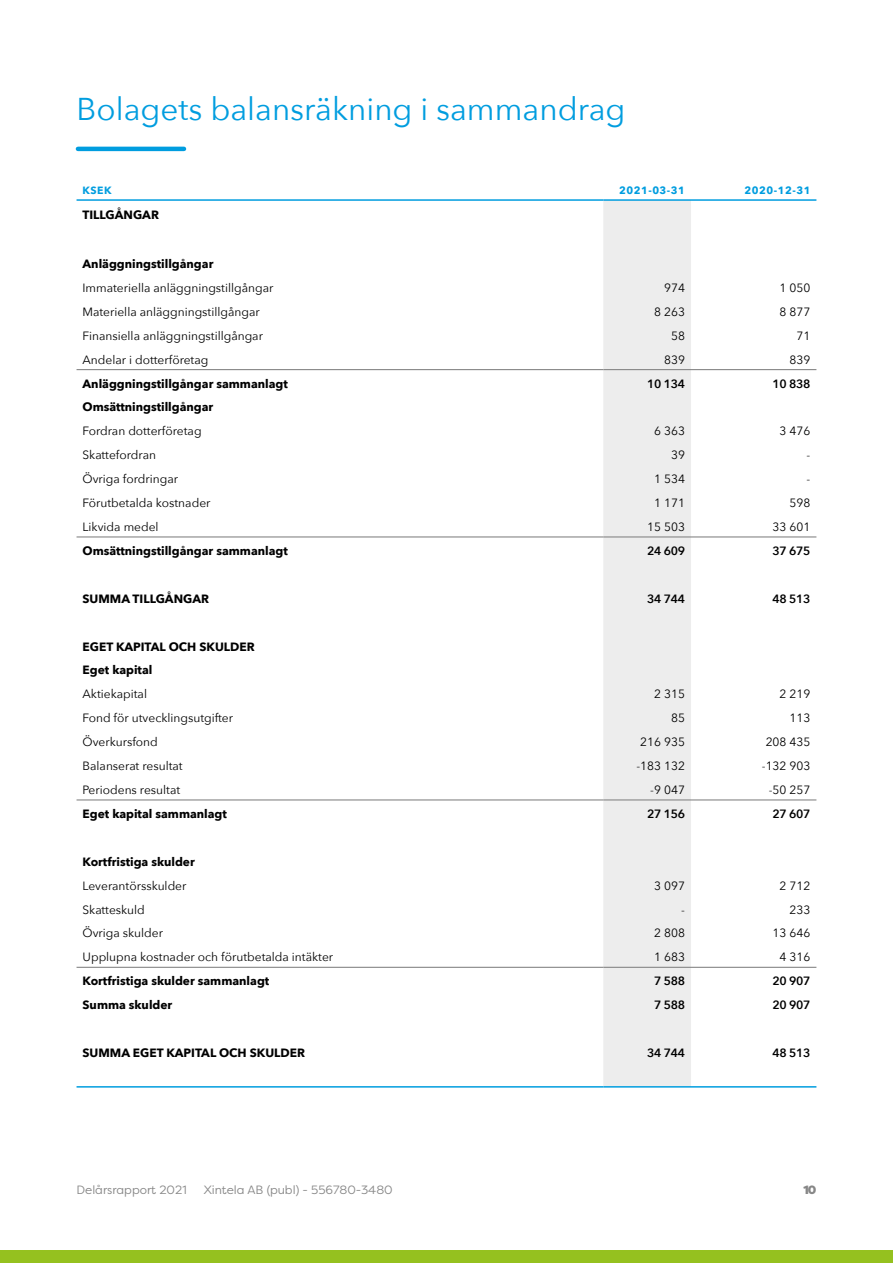
<style>
.page{position:relative;width:893px;height:1263px;background:#fff}
.page>*{position:absolute;margin:0;border:0;box-sizing:border-box;transform-origin:0 0}
.t1{font:31.5px "Avenir Next";color:#009ddf}
.Tabell_normal{font:12px "Avenir Next";color:#000}
.Tabell_summa{font:700 12px "Avenir Next";color:#000}
.Tabell_siffror{font:12px "Avenir Next";color:#000}
.Tabell_siffror_summa{font:600 12px "Avenir Next";letter-spacing:-.03em;color:#000}
.t2{font:12px "Filson Pro";color:#878787}
.t3{font:900 12px "Filson Pro";color:#878787}
.Tabell_rubrik{font:700 10.5px "Avenir Next";letter-spacing:.05em;color:#009ddf}
</style>
<div class="page">
<div style="left:0;top:1250px;width:893px;height:13px;background:#95c11f"></div>
<div style="left:603px;top:201px;width:88px;height:885px;background:#ededed"></div>
<hr style="left:77px;top:199px;width:526px;height:2px;background:#009ddf">
<hr style="left:603px;top:199px;width:88px;height:2px;background:#009ddf">
<hr style="left:691px;top:199px;width:125px;height:2px;background:#009ddf">
<hr style="left:77px;top:967px;width:526px;height:1px;background:#878787">
<hr style="left:603px;top:967px;width:88px;height:1px;background:#878787">
<hr style="left:691px;top:967px;width:125px;height:1px;background:#878787">
<hr style="left:77px;top:536px;width:526px;height:1px;background:#878787">
<hr style="left:603px;top:536px;width:88px;height:1px;background:#878787">
<hr style="left:691px;top:536px;width:125px;height:1px;background:#878787">
<hr style="left:77px;top:369px;width:526px;height:1px;background:#878787">
<hr style="left:603px;top:369px;width:88px;height:1px;background:#878787">
<hr style="left:691px;top:369px;width:125px;height:1px;background:#878787">
<hr style="left:77px;top:799px;width:526px;height:1px;background:#878787">
<hr style="left:603px;top:799px;width:88px;height:1px;background:#878787">
<hr style="left:691px;top:799px;width:125px;height:1px;background:#878787">
<hr style="left:77px;top:1086px;width:526px;height:1px;background:#009ddf">
<hr style="left:603px;top:1086px;width:88px;height:1px;background:#009ddf">
<hr style="left:691px;top:1086px;width:125px;height:1px;background:#009ddf">
<hr style="left:78px;top:147px;width:106px;height:4px;background:#009ddf">
<h1 class="t1" style="left:77px;top:82px;width:550px">Bolagets balansräkning i sammandrag</h1>
<p class="Tabell_rubrik" style="left:83px;top:181px;width:31px">KSEK</p>
<p class="Tabell_rubrik" style="left:619px;top:181px;width:67px">2021-03-31</p>
<p class="Tabell_rubrik" style="left:745px;top:181px;width:67px">2020-12-31</p>
<p class="Tabell_summa" style="left:83px;top:205px;width:78px">TILLGÅNGAR</p>
<p class="Tabell_summa" style="left:83px;top:253px;width:132px">Anläggningstillgångar</p>
<p class="Tabell_normal" style="left:83px;top:278px;width:192px">Immateriella anläggningstillgångar</p>
<p class="Tabell_siffror" style="left:664px;top:278px;width:22px">974</p>
<p class="Tabell_siffror" style="left:780px;top:278px;width:32px">1 050</p>
<p class="Tabell_normal" style="left:83px;top:301px;width:179px">Materiella anläggningstillgångar</p>
<p class="Tabell_siffror" style="left:654px;top:301px;width:32px">8 263</p>
<p class="Tabell_siffror" style="left:780px;top:301px;width:32px">8 877</p>
<p class="Tabell_normal" style="left:83px;top:325px;width:182px">Finansiella anläggningstillgångar</p>
<p class="Tabell_siffror" style="left:671px;top:325px;width:15px">58</p>
<p class="Tabell_siffror" style="left:796px;top:325px;width:15px">71</p>
<p class="Tabell_normal" style="left:83px;top:349px;width:127px">Andelar i dotterföretag</p>
<p class="Tabell_siffror" style="left:664px;top:349px;width:22px">839</p>
<p class="Tabell_siffror" style="left:789px;top:349px;width:22px">839</p>
<p class="Tabell_summa" style="left:83px;top:373px;width:207px">Anläggningstillgångar sammanlagt</p>
<p class="Tabell_siffror_summa" style="left:647px;top:373px;width:39px">10 134</p>
<p class="Tabell_siffror_summa" style="left:773px;top:373px;width:39px">10 838</p>
<p class="Tabell_summa" style="left:83px;top:397px;width:132px">Omsättningstillgångar</p>
<p class="Tabell_normal" style="left:83px;top:421px;width:121px">Fordran dotterföretag</p>
<p class="Tabell_siffror" style="left:654px;top:421px;width:32px">6 363</p>
<p class="Tabell_siffror" style="left:780px;top:421px;width:32px">3 476</p>
<p class="Tabell_normal" style="left:83px;top:445px;width:75px">Skattefordran</p>
<p class="Tabell_siffror" style="left:671px;top:445px;width:15px">39</p>
<p class="Tabell_siffror" style="left:807px;top:445px;width:5px">-</p>
<p class="Tabell_normal" style="left:83px;top:469px;width:97px">Övriga fordringar</p>
<p class="Tabell_siffror" style="left:654px;top:469px;width:32px">1 534</p>
<p class="Tabell_siffror" style="left:807px;top:469px;width:5px">-</p>
<p class="Tabell_normal" style="left:83px;top:493px;width:129px">Förutbetalda kostnader</p>
<p class="Tabell_siffror" style="left:654px;top:493px;width:32px">1 171</p>
<p class="Tabell_siffror" style="left:789px;top:493px;width:22px">598</p>
<p class="Tabell_normal" style="left:83px;top:517px;width:78px">Likvida medel</p>
<p class="Tabell_siffror" style="left:647px;top:517px;width:39px">15 503</p>
<p class="Tabell_siffror" style="left:773px;top:517px;width:39px">33 601</p>
<p class="Tabell_summa" style="left:83px;top:540px;width:207px">Omsättningstillgångar sammanlagt</p>
<p class="Tabell_siffror_summa" style="left:647px;top:540px;width:39px">24 609</p>
<p class="Tabell_siffror_summa" style="left:773px;top:540px;width:39px">37 675</p>
<p class="Tabell_summa" style="left:83px;top:588px;width:128px">SUMMA TILLGÅNGAR</p>
<p class="Tabell_siffror_summa" style="left:647px;top:588px;width:39px">34 744</p>
<p class="Tabell_siffror_summa" style="left:773px;top:588px;width:39px">48 513</p>
<p class="Tabell_summa" style="left:83px;top:636px;width:174px">EGET KAPITAL OCH SKULDER</p>
<p class="Tabell_summa" style="left:83px;top:660px;width:71px">Eget kapital</p>
<p class="Tabell_normal" style="left:83px;top:684px;width:66px">Aktiekapital</p>
<p class="Tabell_siffror" style="left:654px;top:684px;width:32px">2 315</p>
<p class="Tabell_siffror" style="left:780px;top:684px;width:32px">2 219</p>
<p class="Tabell_normal" style="left:83px;top:708px;width:152px">Fond för utvecklingsutgifter</p>
<p class="Tabell_siffror" style="left:671px;top:708px;width:15px">85</p>
<p class="Tabell_siffror" style="left:789px;top:708px;width:22px">113</p>
<p class="Tabell_normal" style="left:83px;top:732px;width:77px">Överkursfond</p>
<p class="Tabell_siffror" style="left:640px;top:732px;width:46px">216 935</p>
<p class="Tabell_siffror" style="left:766px;top:732px;width:46px">208 435</p>
<p class="Tabell_normal" style="left:83px;top:756px;width:102px">Balanserat resultat</p>
<p class="Tabell_siffror" style="left:636px;top:756px;width:50px">-183 132</p>
<p class="Tabell_siffror" style="left:762px;top:756px;width:50px">-132 903</p>
<p class="Tabell_normal" style="left:83px;top:780px;width:99px">Periodens resultat</p>
<p class="Tabell_siffror" style="left:650px;top:780px;width:36px">-9 047</p>
<p class="Tabell_siffror" style="left:769px;top:780px;width:43px">-50 257</p>
<p class="Tabell_summa" style="left:83px;top:803px;width:146px">Eget kapital sammanlagt</p>
<p class="Tabell_siffror_summa" style="left:647px;top:803px;width:39px">27 156</p>
<p class="Tabell_siffror_summa" style="left:773px;top:803px;width:39px">27 607</p>
<p class="Tabell_summa" style="left:83px;top:851px;width:114px">Kortfristiga skulder</p>
<p class="Tabell_normal" style="left:83px;top:875px;width:105px">Leverantörsskulder</p>
<p class="Tabell_siffror" style="left:654px;top:875px;width:32px">3 097</p>
<p class="Tabell_siffror" style="left:780px;top:875px;width:32px">2 712</p>
<p class="Tabell_normal" style="left:83px;top:899px;width:64px">Skatteskuld</p>
<p class="Tabell_siffror" style="left:681px;top:899px;width:5px">-</p>
<p class="Tabell_siffror" style="left:789px;top:899px;width:22px">233</p>
<p class="Tabell_normal" style="left:83px;top:923px;width:82px">Övriga skulder</p>
<p class="Tabell_siffror" style="left:654px;top:923px;width:32px">2 808</p>
<p class="Tabell_siffror" style="left:773px;top:923px;width:39px">13 646</p>
<p class="Tabell_normal" style="left:83px;top:947px;width:252px">Upplupna kostnader och förutbetalda intäkter</p>
<p class="Tabell_siffror" style="left:654px;top:947px;width:32px">1 683</p>
<p class="Tabell_siffror" style="left:780px;top:947px;width:32px">4 316</p>
<p class="Tabell_summa" style="left:83px;top:971px;width:188px">Kortfristiga skulder sammanlagt</p>
<p class="Tabell_siffror_summa" style="left:654px;top:971px;width:32px">7 588</p>
<p class="Tabell_siffror_summa" style="left:773px;top:971px;width:39px">20 907</p>
<p class="Tabell_summa" style="left:83px;top:994px;width:91px">Summa skulder</p>
<p class="Tabell_siffror_summa" style="left:654px;top:995px;width:32px">7 588</p>
<p class="Tabell_siffror_summa" style="left:773px;top:995px;width:39px">20 907</p>
<p class="Tabell_summa" style="left:83px;top:1042px;width:224px">SUMMA EGET KAPITAL OCH SKULDER</p>
<p class="Tabell_siffror_summa" style="left:647px;top:1042px;width:39px">34 744</p>
<p class="Tabell_siffror_summa" style="left:773px;top:1042px;width:39px">48 513</p>
<p class="t2" style="left:77px;top:1181px;width:112px">Delårsrapport 2021</p>
<p class="t2" style="left:204px;top:1181px;width:191px">Xintela AB (publ) - 556780-3480</p>
<p class="t3" style="left:804px;top:1182px;width:14px">10</p>
</div>
